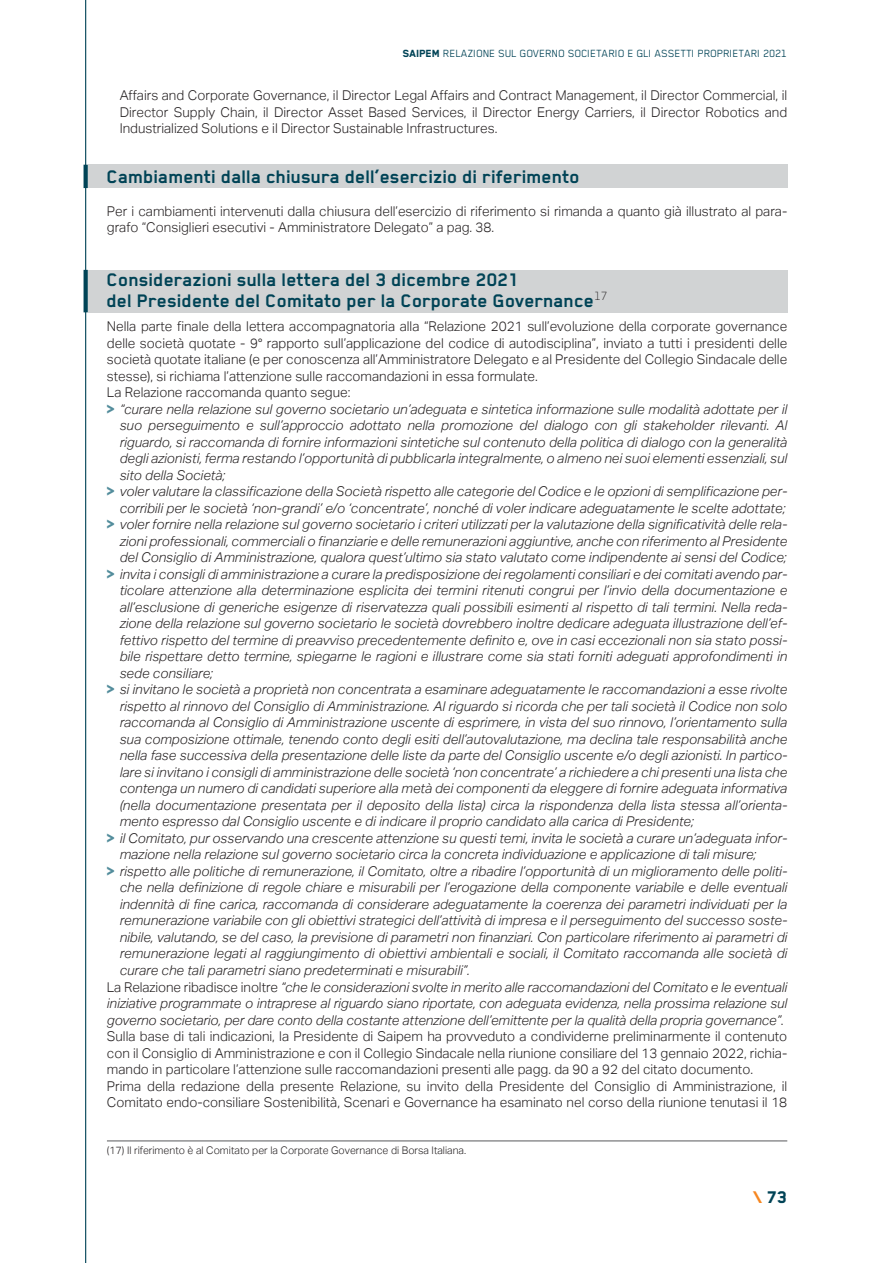
<style>
.page{position:relative;width:893px;height:1263px;background:#fff}
.page>*{position:absolute;margin:0;border:0;box-sizing:border-box;transform-origin:0 0}
.t1{font:700 21px/21px "Blender Pro";color:#004356}
.t2{font:800 19.5px "Blender Pro";color:#004356}
.t3{font:italic 300 13.5px "Aktiv Grotesk";color:#231f20}
.t4{font:300 13.5px/16.5px "Aktiv Grotesk";color:#231f20;text-align:justify}
.t5{font:12px "Blender Pro";letter-spacing:-.01em;color:#004356}
.t6{font:300 10.5px "Aktiv Grotesk";color:#231f20}
.s1{font-weight:800}
.s2{font-family:"Blender Pro";font-weight:800;font-style:normal;font-size:18px;color:#538d9c}
.s3{font-style:normal}
.s4{color:#f6861f}
</style>
<div class="page">
<div style="left:88px;top:270px;width:699px;height:42px;background:#d1d3d4"></div>
<svg style="left:84px;top:270px;width:4px;height:42px"></svg>
<div style="left:88px;top:165px;width:699px;height:23px;background:#d1d3d4"></div>
<svg style="left:84px;top:165px;width:4px;height:23px"></svg>
<hr style="left:85px;top:0;width:1px;height:1263px;background:#004356">
<hr style="left:107px;top:1140px;width:680px;height:1px;background:#58595b">
<p class="t5" style="left:403px;top:46px;width:386px"><span class="s1">SAIPEM</span> RELAZIONE SUL GOVERNO SOCIETARIO E GLI ASSETTI PROPRIETARI 2021</p>
<p class="t4" style="left:120px;top:87px;width:669px">Affairs and Corporate Governance, il Director Legal Affairs and Contract Management, il Director Commercial, il Director Supply Chain, il Director Asset Based Services, il Director Energy Carriers, il Director Robotics and Industrialized Solutions e il Director Sustainable Infrastructures.</p>
<h1 class="t1" style="left:107px;top:165px;width:474px">Cambiamenti dalla chiusura dell’esercizio di riferimento</h1>
<p class="t4" style="left:107px;top:202px;width:682px">Per i cambiamenti intervenuti dalla chiusura dell’esercizio di riferimento si rimanda a quanto già illustrato al para&shy;grafo “Consiglieri esecutivi - Amministratore Delegato” a pag. 38.</p>
<h1 class="t1" style="left:107px;top:269px;width:503px">Considerazioni sulla lettera del 3 dicembre 2021<br>del Presidente del Comitato per la Corporate Governance<sup>17</sup></h1>
<p class="t4" style="left:107px;top:318px;width:682px">Nella parte finale della lettera accompagnatoria alla “Relazione 2021 sull’evoluzione della corporate governance</p>
<p class="t4" style="left:107px;top:334px;width:682px">delle società quotate - 9° rapporto sull’applicazione del codice di autodisciplina”, inviato a tutti i presidenti delle</p>
<p class="t4" style="left:107px;top:351px;width:682px">società quotate italiane (e per conoscenza all’Amministratore Delegato e al Presidente del Collegio Sindacale delle</p>
<p class="t4" style="left:107px;top:367px;width:432px">stesse), si richiama l’attenzione sulle raccomandazioni in essa formulate.</p>
<p class="t4" style="left:107px;top:384px;width:245px">La Relazione raccomanda quanto segue:</p>
<p class="t3" style="left:107px;top:400px;width:682px"><span class="s2">≥</span> “curare nella relazione sul governo societario un’adeguata e sintetica informazione sulle modalità adottate per il</p>
<p class="t3" style="left:120px;top:416px;width:669px">suo perseguimento e sull’approccio adottato nella promozione del dialogo con gli stakeholder rilevanti. Al</p>
<p class="t3" style="left:120px;top:433px;width:669px">riguardo, si raccomanda di fornire informazioni sintetiche sul contenuto della politica di dialogo con la generalità</p>
<p class="t3" style="left:120px;top:449px;width:669px">degli azionisti, ferma restando l’opportunità di pubblicarla integralmente, o almeno nei suoi elementi essenziali, sul</p>
<p class="t3" style="left:120px;top:466px;width:107px">sito della Società;</p>
<p class="t3" style="left:107px;top:482px;width:682px"><span class="s2">≥</span> voler valutare la classificazione della Società rispetto alle categorie del Codice e le opzioni di semplificazione per-</p>
<p class="t3" style="left:120px;top:499px;width:667px">corribili per le società ‘non-grandi’ e/o ‘concentrate’, nonché di voler indicare adeguatamente le scelte adottate;</p>
<p class="t3" style="left:107px;top:515px;width:682px"><span class="s2">≥</span> voler fornire nella relazione sul governo societario i criteri utilizzati per la valutazione della significatività delle rela-</p>
<p class="t3" style="left:120px;top:532px;width:669px">zioni professionali, commerciali o finanziarie e delle remunerazioni aggiuntive, anche con riferimento al Presidente</p>
<p class="t3" style="left:120px;top:548px;width:668px">del Consiglio di Amministrazione, qualora quest’ultimo sia stato valutato come indipendente ai sensi del Codice;</p>
<p class="t3" style="left:107px;top:565px;width:682px"><span class="s2">≥</span> invita i consigli di amministrazione a curare la predisposizione dei regolamenti consiliari e dei comitati avendo par-</p>
<p class="t3" style="left:120px;top:581px;width:669px">ticolare attenzione alla determinazione esplicita dei termini ritenuti congrui per l’invio della documentazione e</p>
<p class="t3" style="left:120px;top:598px;width:669px">all’esclusione di generiche esigenze di riservatezza quali possibili esimenti al rispetto di tali termini. Nella reda-</p>
<p class="t3" style="left:120px;top:614px;width:669px">zione della relazione sul governo societario le società dovrebbero inoltre dedicare adeguata illustrazione dell’ef-</p>
<p class="t3" style="left:120px;top:631px;width:669px">fettivo rispetto del termine di preavviso precedentemente definito e, ove in casi eccezionali non sia stato possi-</p>
<p class="t3" style="left:120px;top:647px;width:669px">bile rispettare detto termine, spiegarne le ragioni e illustrare come sia stati forniti adeguati approfondimenti in</p>
<p class="t3" style="left:120px;top:664px;width:95px">sede consiliare;</p>
<p class="t3" style="left:107px;top:680px;width:682px"><span class="s2">≥</span> si invitano le società a proprietà non concentrata a esaminare adeguatamente le raccomandazioni a esse rivolte</p>
<p class="t3" style="left:120px;top:697px;width:669px">rispetto al rinnovo del Consiglio di Amministrazione. Al riguardo si ricorda che per tali società il Codice non solo</p>
<p class="t3" style="left:120px;top:713px;width:669px">raccomanda al Consiglio di Amministrazione uscente di esprimere, in vista del suo rinnovo, l’orientamento sulla</p>
<p class="t3" style="left:120px;top:730px;width:669px">sua composizione ottimale, tenendo conto degli esiti dell’autovalutazione, ma declina tale responsabilità anche</p>
<p class="t3" style="left:120px;top:746px;width:669px">nella fase successiva della presentazione delle liste da parte del Consiglio uscente e/o degli azionisti. In partico-</p>
<p class="t3" style="left:120px;top:763px;width:669px">lare si invitano i consigli di amministrazione delle società ‘non concentrate’ a richiedere a chi presenti una lista che</p>
<p class="t3" style="left:120px;top:779px;width:669px">contenga un numero di candidati superiore alla metà dei componenti da eleggere di fornire adeguata informativa</p>
<p class="t3" style="left:120px;top:796px;width:669px">(nella documentazione presentata per il deposito della lista) circa la rispondenza della lista stessa all’orienta-</p>
<p class="t3" style="left:120px;top:812px;width:575px">mento espresso dal Consiglio uscente e di indicare il proprio candidato alla carica di Presidente;</p>
<p class="t3" style="left:107px;top:829px;width:682px"><span class="s2">≥</span> il Comitato, pur osservando una crescente attenzione su questi temi, invita le società a curare un’adeguata infor-</p>
<p class="t3" style="left:120px;top:845px;width:638px">mazione nella relazione sul governo societario circa la concreta individuazione e applicazione di tali misure;</p>
<p class="t3" style="left:107px;top:862px;width:682px"><span class="s2">≥</span> rispetto alle politiche di remunerazione, il Comitato, oltre a ribadire l’opportunità di un miglioramento delle politi-</p>
<p class="t3" style="left:120px;top:878px;width:669px">che nella definizione di regole chiare e misurabili per l’erogazione della componente variabile e delle eventuali</p>
<p class="t3" style="left:120px;top:895px;width:669px">indennità di fine carica, raccomanda di considerare adeguatamente la coerenza dei parametri individuati per la</p>
<p class="t3" style="left:120px;top:911px;width:669px">remunerazione variabile con gli obiettivi strategici dell’attività di impresa e il perseguimento del successo soste-</p>
<p class="t3" style="left:120px;top:928px;width:669px">nibile, valutando, se del caso, la previsione di parametri non finanziari. Con particolare riferimento ai parametri di</p>
<p class="t3" style="left:120px;top:944px;width:669px">remunerazione legati al raggiungimento di obiettivi ambientali e sociali, il Comitato raccomanda alle società di</p>
<p class="t3" style="left:120px;top:961px;width:352px">curare che tali parametri siano predeterminati e misurabili”.</p>
<p class="t3" style="left:107px;top:977px;width:682px"><span class="s3">La Relazione ribadisce inoltre</span> “che le considerazioni svolte in merito alle raccomandazioni del Comitato e le eventuali</p>
<p class="t3" style="left:107px;top:994px;width:682px">iniziative programmate o intraprese al riguardo siano riportate, con adeguata evidenza, nella prossima relazione sul</p>
<p class="t3" style="left:107px;top:1010px;width:678px">governo societario, per dare conto della costante attenzione dell’emittente per la qualità della propria governance”<span class="s3">.</span></p>
<p class="t4" style="left:107px;top:1027px;width:682px">Sulla base di tali indicazioni, la Presidente di Saipem ha provveduto a condividerne preliminarmente il contenuto</p>
<p class="t4" style="left:107px;top:1044px;width:682px">con il Consiglio di Amministrazione e con il Collegio Sindacale nella riunione consiliare del 13 gennaio 2022, richia-</p>
<p class="t4" style="left:107px;top:1060px;width:648px">mando in particolare l’attenzione sulle raccomandazioni presenti alle pagg. da 90 a 92 del citato documento.</p>
<p class="t4" style="left:107px;top:1077px;width:682px">Prima della redazione della presente Relazione, su invito della Presidente del Consiglio di Amministrazione, il</p>
<p class="t4" style="left:107px;top:1093px;width:682px">Comitato endo-consiliare Sostenibilità, Scenari e Governance ha esaminato nel corso della riunione tenutasi il 18</p>
<p class="t6" style="left:107px;top:1143px;width:361px">(17) Il riferimento è al Comitato per la Corporate Governance di Borsa Italiana.</p>
<h2 class="t2" style="left:753px;top:1184px;width:36px"><span class="s4">\</span> 73</h2>
</div>
